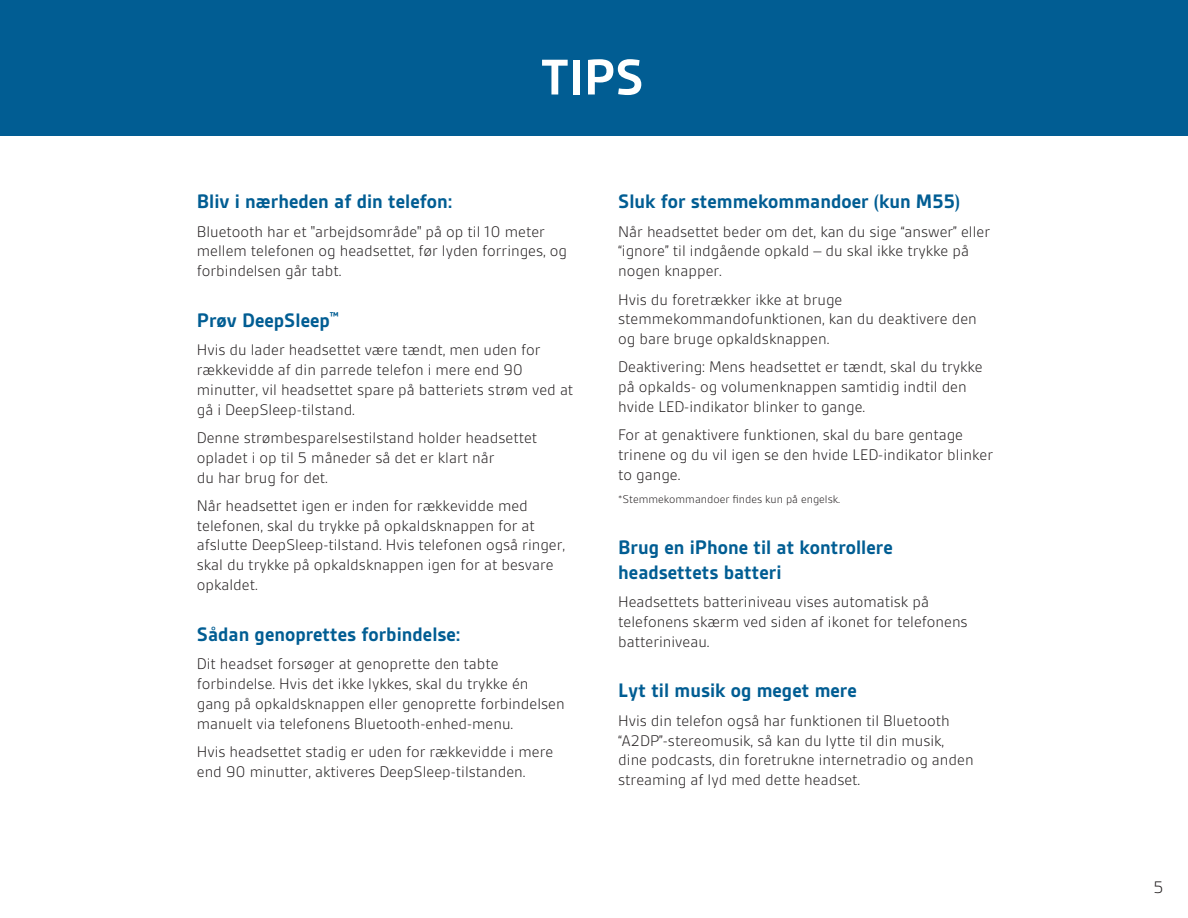
<style>
.page{position:relative;width:1188px;height:918px;background:#fff}
.page>*{position:absolute;margin:0;border:0;box-sizing:border-box;transform-origin:0 0}
.t1{font:700 54px "Gesta";color:#fff}
.t2{font:700 21px/25.2px "Gesta";color:#015d93}
.t3{font:300 18px "Gesta";color:#231f20}
.t4{font:300 16.5px/19.8px "Gesta";color:#231f20}
.t5{font:300 12px "Gesta";color:#231f20}
</style>
<div class="page">
<div style="left:0;top:0;width:1188px;height:136px;background:#015d93"></div>
<h1 class="t1" style="left:541px;top:49px;width:105px">TIPS</h1>
<p class="t2" style="left:197px;top:189px;width:257px">Bliv i nærheden af din telefon:</p>
<p class="t4" style="left:197px;top:222px;width:372px">Bluetooth har et "arbejdsområde" på op til 10 meter mellem telefonen og headsettet, før lyden forringes, og forbindelsen går tabt.</p>
<p class="t2" style="left:197px;top:308px;width:144px">Prøv DeepSleep<sup>™</sup></p>
<p class="t4" style="left:197px;top:340px;width:378px">Hvis du lader headsettet være tændt, men uden for rækkevidde af din parrede telefon i mere end 90 minutter, vil headsettet spare på batteriets strøm ved at gå i DeepSleep-tilstand.</p>
<p class="t4" style="left:197px;top:428px;width:342px">Denne strømbesparelsestilstand holder headsettet opladet i op til 5 måneder så det er klart når<br>du har brug for det.</p>
<p class="t4" style="left:197px;top:496px;width:370px">Når headsettet igen er inden for rækkevidde med telefonen, skal du trykke på opkaldsknappen for at afslutte DeepSleep-tilstand. Hvis telefonen også ringer, skal du trykke på opkaldsknappen igen for at besvare opkaldet.</p>
<p class="t2" style="left:197px;top:621px;width:265px">Sådan genoprettes forbindelse:</p>
<p class="t4" style="left:197px;top:654px;width:369px">Dit headset forsøger at genoprette den tabte forbindelse. Hvis det ikke lykkes, skal du trykke én gang på opkaldsknappen eller genoprette forbindelsen manuelt via telefonens Bluetooth-enhed-menu.</p>
<p class="t4" style="left:197px;top:742px;width:358px">Hvis headsettet stadig er uden for rækkevidde i mere end 90 minutter, aktiveres DeepSleep-tilstanden.</p>
<p class="t2" style="left:618px;top:189px;width:343px">Sluk for stemmekommandoer (kun M55)</p>
<p class="t4" style="left:618px;top:222px;width:373px">Når headsettet beder om det, kan du sige “answer” eller “ignore” til indgående opkald – du skal ikke trykke på nogen knapper.</p>
<p class="t4" style="left:618px;top:289px;width:360px">Hvis du foretrækker ikke at bruge stemmekommandofunktionen, kan du deaktivere den og bare bruge opkaldsknappen.</p>
<p class="t4" style="left:618px;top:357px;width:366px">Deaktivering: Mens headsettet er tændt, skal du trykke på opkalds- og volumenknappen samtidig indtil den hvide LED-indikator blinker to gange.</p>
<p class="t4" style="left:618px;top:425px;width:376px">For at genaktivere funktionen, skal du bare gentage trinene og du vil igen se den hvide LED-indikator blinker to gange.</p>
<p class="t5" style="left:618px;top:493px;width:223px">*Stemmekommandoer findes kun på engelsk.</p>
<p class="t2" style="left:618px;top:534px;width:276px">Brug en iPhone til at kontrollere headsettets batteri</p>
<p class="t4" style="left:618px;top:592px;width:351px">Headsettets batteriniveau vises automatisk på telefonens skærm ved siden af ikonet for telefonens batteriniveau.</p>
<p class="t2" style="left:618px;top:678px;width:240px">Lyt til musik og meget mere</p>
<p class="t4" style="left:618px;top:711px;width:357px">Hvis din telefon også har funktionen til Bluetooth “A2DP”-stereomusik, så kan du lytte til din musik, dine podcasts, din foretrukne internetradio og anden streaming af lyd med dette headset.</p>
<p class="t3" style="left:1154px;top:878px;width:12px">5</p>
</div>
